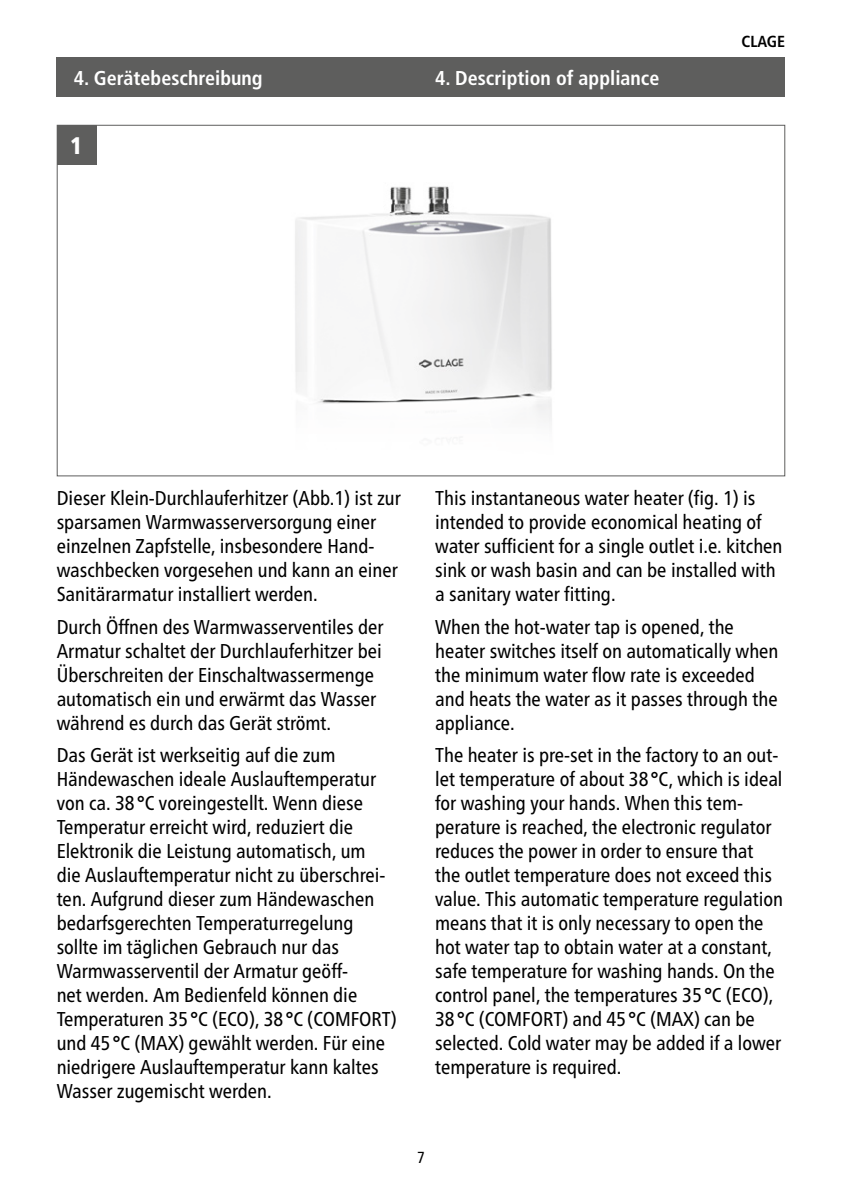
<style>
.page{position:relative;width:842px;height:1191px;background:#fff}
.page>*{position:absolute;margin:0;border:0;box-sizing:border-box;transform-origin:0 0}
.t1{font:900 condensed 24px "Frutiger LT Std";color:#fff}
.t2{font:condensed 20px/24px "Frutiger Neue LTW1 G";color:#000}
.t3{font:700 condensed 20px "Frutiger LT Std";color:#fff}
.t4{font:700 condensed 16px "Frutiger LT Std";color:#000}
.t5{font:condensed 16px "Frutiger LT Std";color:#000}
</style>
<div class="page">
<div style="left:57px;top:57px;width:728px;height:39px;background:#5e5e5d"></div>
<div style="left:57px;top:125px;width:39px;height:39px;background:#5e5e5d"></div>
<img style="left:295px;top:186px;width:257px;height:219px">
<p class="t3" style="left:74px;top:66px;width:190px">4. Gerätebeschreibung</p>
<p class="t3" style="left:435px;top:66px;width:226px">4. Description of appliance</p>
<p class="t1" style="left:70px;top:131px;width:14px">1</p>
<p class="t4" style="left:741px;top:32px;width:45px">CLAGE</p>
<p class="t2" style="left:57px;top:486px;width:346px">Dieser Klein-Durchlauferhitzer (Abb.1) ist zur sparsamen Warmwasserversorgung einer einzelnen Zapfstelle, insbesondere Hand&shy;waschbecken vorgesehen und kann an einer Sanitärarmatur installiert werden.</p>
<p class="t2" style="left:57px;top:614px;width:328px">Durch Öffnen des Warmwasserventiles der Armatur schaltet der Durchlauferhitzer bei Über schreiten der Einschaltwassermenge automatisch ein und erwärmt das Wasser während es durch das Gerät strömt.</p>
<p class="t2" style="left:57px;top:743px;width:341px">Das Gerät ist werkseitig auf die zum Händewaschen ideale Auslauftemperatur von ca. 38 °C voreingestellt. Wenn diese Temperatur erreicht wird, reduziert die Elektronik die Leistung automatisch, um<br>die Auslauftemperatur nicht zu überschrei&shy;ten. Aufgrund dieser zum Händewaschen bedarfsgerechten Temperatur regelung sollte im täglichen Gebrauch nur das Warmwasserventil der Armatur geöff-<br>net werden. Am Bedienfeld können die Temperaturen 35 °C (ECO), 38 °C (COMFORT) und 45 °C (MAX) gewählt werden. Für eine niedrigere Auslauftemperatur kann kaltes Wasser zugemischt werden.</p>
<p class="t2" style="left:435px;top:486px;width:349px">This instantaneous water heater (fig. 1) is intended to provide economical heating of water sufficient for a single outlet i.e. kitchen sink or wash basin and can be installed with a sanitary water fitting.</p>
<p class="t2" style="left:435px;top:614px;width:345px">When the hot-water tap is opened, the heater switches itself on automatically when the minimum water flow rate is exceeded and heats the water as it passes through the appliance.</p>
<p class="t2" style="left:435px;top:743px;width:349px">The heater is pre-set in the factory to an out&shy;let temperature of about 38 °C, which is ideal for washing your hands. When this tem&shy;perature is reached, the electronic regulator reduces the power in order to ensure that the outlet temperature does not exceed this value. This automatic temperature regulation means that it is only necessary to open the hot water tap to obtain water at a constant, safe temperature for washing hands. On the control panel, the temperatures 35 °C (ECO), 38 °C (COMFORT) and 45 °C (MAX) can be selected. Cold water may be added if a lower temperature is required.</p>
<p class="t5" style="left:417px;top:1148px;width:9px">7</p>
</div>
